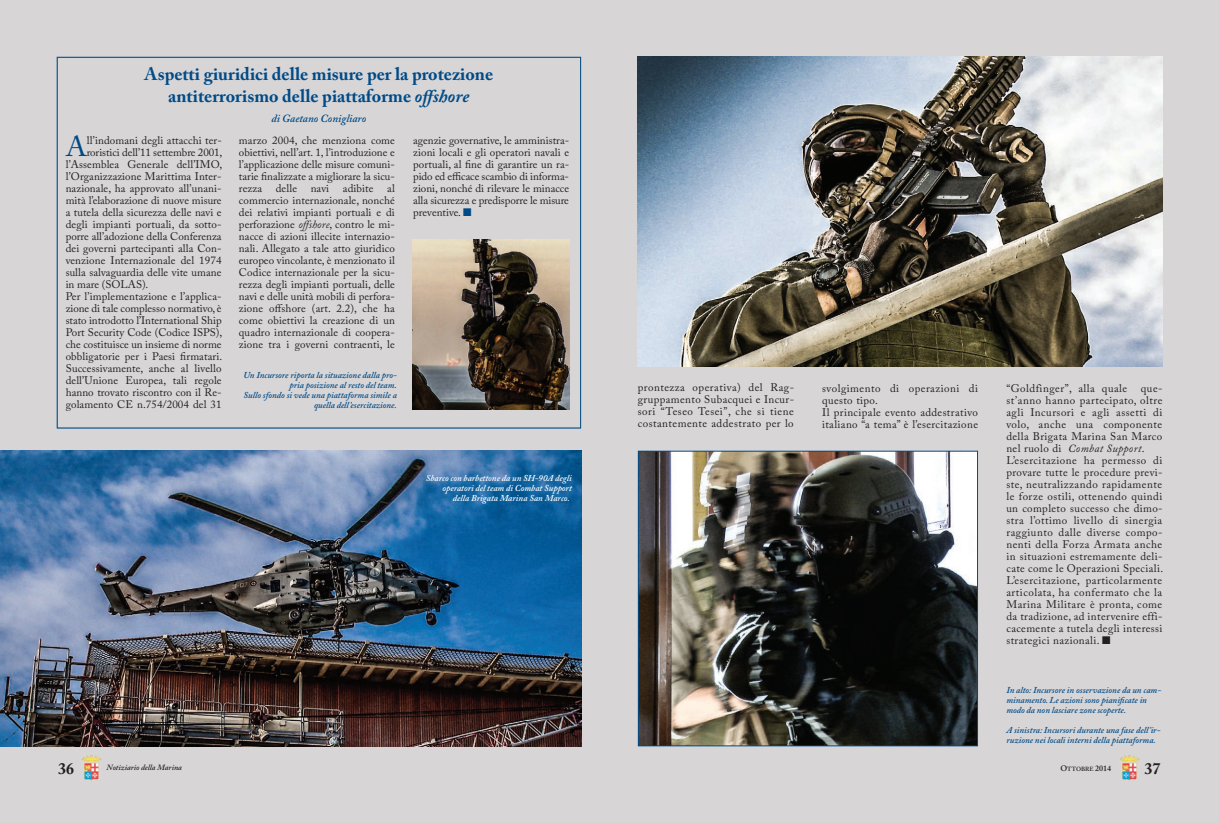
<style>
.page{position:relative;width:1219px;height:823px;background:#fff}
.page>*{position:absolute;margin:0;border:0;box-sizing:border-box;transform-origin:0 0}
.t1{font:28.4px "Adobe Caslon Pro";color:#004b87}
.t2{font:700 18px/21.6px "Adobe Caslon Pro";color:#004b87;text-align:center}
.t3{font:700 16px "Adobe Caslon Pro";color:#231f20}
.t4{font:11px/12px "Adobe Caslon Pro";letter-spacing:.015em;color:#231f20;text-align:justify}
.t5{font:11px/12px "Adobe Caslon Pro";letter-spacing:.045em;color:#231f20}
.t6{font:11px/12px "Adobe Caslon Pro";letter-spacing:.035em;color:#231f20}
.t7{font:11px "Adobe Caslon Pro";letter-spacing:-.005em;color:#231f20}
.t8{font:italic 600 11px "Adobe Caslon Pro";color:#004b87}
.t9{font:italic 600 9px/10px "Adobe Caslon Pro";color:#004b87}
.t10{font:italic 600 9px/10px "Adobe Caslon Pro";color:#fff;text-align:right}
.t11{font:italic 600 8px "Adobe Caslon Pro";color:#231f20}
.t12{font:600 6px "Adobe Caslon Pro";color:#231f20}
.s1{font-style:italic}
.s2{color:#004b87}
.s3{font-size:8px}
</style>
<div class="page">
<div style="left:0;top:0;width:1219px;height:822px;background:#d8d5d6"></div>
<div style="left:57px;top:57px;width:524px;height:371px;background:#d8d5d6"></div>
<img style="left:1119px;top:755px;width:20px;height:25px">
<img style="left:82px;top:755px;width:19px;height:25px">
<img style="left:0;top:450px;width:581px;height:296px">
<img style="left:638px;top:57px;width:524px;height:309px">
<img style="left:412px;top:239px;width:157px;height:170px">
<img style="left:640px;top:452px;width:336px;height:292px">
<div style="left:638px;top:450px;width:340px;height:296px;border:1px solid #004b87"></div>
<h2 class="t2" style="left:145px;top:65px;width:350px">Aspetti giuridici delle misure per la protezione antiterrorismo delle piattaforme <span class="s1">offshore</span></h2>
<p class="t8" style="left:272px;top:114px;width:96px">di Gaetano Conigliaro</p>
<h1 class="t1" style="left:66px;top:136px;width:23px">A</h1>
<p class="t4" style="left:87px;top:136px;width:136px">ll’indomani degli attacchi ter-</p>
<p class="t7" style="left:87px;top:148px;width:137px">roristici dell’11 settembre 2001,</p>
<p class="t4" style="left:66px;top:160px;width:158px">l’Assemblea Generale dell’IMO,</p>
<p class="t4" style="left:66px;top:172px;width:157px">l’Organizzazione Marittima Inter-</p>
<p class="t4" style="left:66px;top:184px;width:157px">nazionale, ha approvato all’unani-</p>
<p class="t4" style="left:66px;top:196px;width:157px">mità l’elaborazione di nuove misure</p>
<p class="t4" style="left:66px;top:208px;width:157px">a tutela della sicurezza delle navi e</p>
<p class="t4" style="left:66px;top:220px;width:157px">degli impianti portuali, da sotto-</p>
<p class="t4" style="left:66px;top:232px;width:157px">porre all’adozione della Conferenza</p>
<p class="t4" style="left:66px;top:244px;width:157px">dei governi partecipanti alla Con-</p>
<p class="t4" style="left:66px;top:256px;width:157px">venzione Internazionale del 1974</p>
<p class="t4" style="left:66px;top:268px;width:157px">sulla salvaguardia delle vite umane</p>
<p class="t4" style="left:66px;top:280px;width:84px">in mare (SOLAS).</p>
<p class="t4" style="left:66px;top:292px;width:157px">Per l’implementazione e l’applica-</p>
<p class="t7" style="left:66px;top:304px;width:157px">zione di tale complesso normativo, è</p>
<p class="t4" style="left:66px;top:316px;width:158px">stato introdotto l’International Ship</p>
<p class="t4" style="left:66px;top:328px;width:158px">Port Security Code (Codice ISPS),</p>
<p class="t4" style="left:66px;top:340px;width:157px">che costituisce un insieme di norme</p>
<p class="t4" style="left:66px;top:352px;width:158px">obbligatorie per i Paesi firmatari.</p>
<p class="t4" style="left:66px;top:364px;width:157px">Successivamente, anche al livello</p>
<p class="t4" style="left:66px;top:376px;width:157px">dell’Unione Europea, tali regole</p>
<p class="t4" style="left:66px;top:388px;width:157px">hanno trovato riscontro con il Re-</p>
<p class="t4" style="left:66px;top:400px;width:157px">golamento CE n.754/2004 del 31</p>
<p class="t4" style="left:239px;top:136px;width:158px">marzo 2004, che menziona come obiettivi, nell’art. 1, l’introduzione e l’applicazione delle misure comuni&shy;tarie finalizzate a migliorare la sicu&shy;rezza delle navi adibite al commercio internazionale, nonché dei relativi impianti portuali e di perforazione <span class="s1">offshore</span>, contro le mi&shy;nacce di azioni illecite internazio&shy;nali. Allegato a tale atto giuridico europeo vincolante, è menzionato il Codice internazionale per la sicu&shy;rezza degli impianti portuali, delle navi e delle unità mobili di perfora&shy;zione offshore (art. 2.2), che ha come obiettivi la creazione di un quadro internazionale di coopera&shy;zione tra i governi contraenti, le</p>
<p class="t4" style="left:413px;top:135px;width:157px">agenzie governative, le amministra&shy;zioni locali e gli operatori navali e portuali, al fine di garantire un ra&shy;pido ed efficace scambio di informa&shy;zioni, nonché di rilevare le minacce alla sicurezza e predisporre le misure preventive. <span class="s2">■</span></p>
<p class="t9" style="left:243px;top:371px;width:155px;text-align:right">Un Incursore riporta la situazione dalla pro&shy;pria posizione al resto del team.<br>Sullo sfondo si vede una piattaforma simile a quella dell’esercitazione.</p>
<p class="t6" style="left:822px;top:383px;width:157px">svolgimento di operazioni di questo tipo.<br>Il principale evento addestrativo italiano “a tema” è l’esercitazione</p>
<p class="t5" style="left:1006px;top:383px;width:158px">“Goldfinger”, alla quale que&shy;st’anno hanno partecipato, oltre agli Incursori e agli assetti di volo, anche una componente della Brigata Marina San Marco nel ruolo di <span class="s1">Combat Support</span>.<br>L’esercitazione ha permesso di provare tutte le procedure previ&shy;ste, neutralizzando rapidamente le forze ostili, ottenendo quindi un completo successo che dimo&shy;stra l’ottimo livello di sinergia raggiunto dalle diverse compo&shy;nenti della Forza Armata anche in situazioni estremamente deli&shy;cate come le Operazioni Speciali.<br>L’esercitazione, particolarmente articolata, ha confermato che la<br>Marina Militare è pronta, come da tradizione, ad intervenire effi&shy;cacemente a tutela degli interessi strategici nazionali. ■</p>
<p class="t4" style="left:638px;top:382px;width:158px">prontezza operativa) del Rag&shy;gruppamento Subacquei e Incur&shy;sori “Teseo Tesei”, che si tiene costantemente addestrato per lo</p>
<p class="t10" style="left:426px;top:474px;width:148px">Sbarco con barbettone da un SH-90A degli operatori del team di Combat Support della Brigata Marina San Marco.<span class="s2">.</span></p>
<p class="t9" style="left:1006px;top:686px;width:156px">In alto: Incursore in osservazione da un cam&shy;minamento. Le azioni sono pianificate in modo da non lasciare zone scoperte.</p>
<p class="t9" style="left:1006px;top:726px;width:156px">A sinistra: Incursori durante una fase dell’ir&shy;ruzione nei locali interni della piattaforma.</p>
<h3 class="t3" style="left:58px;top:761px;width:17px">36</h3>
<p class="t11" style="left:107px;top:764px;width:77px">Notiziario della Marina</p>
<p class="t12" style="left:1060px;top:766px;width:52px"><span class="s3">O</span>TTOBRE <span class="s3">2014</span></p>
<h3 class="t3" style="left:1144px;top:761px;width:17px">37</h3>
</div>
